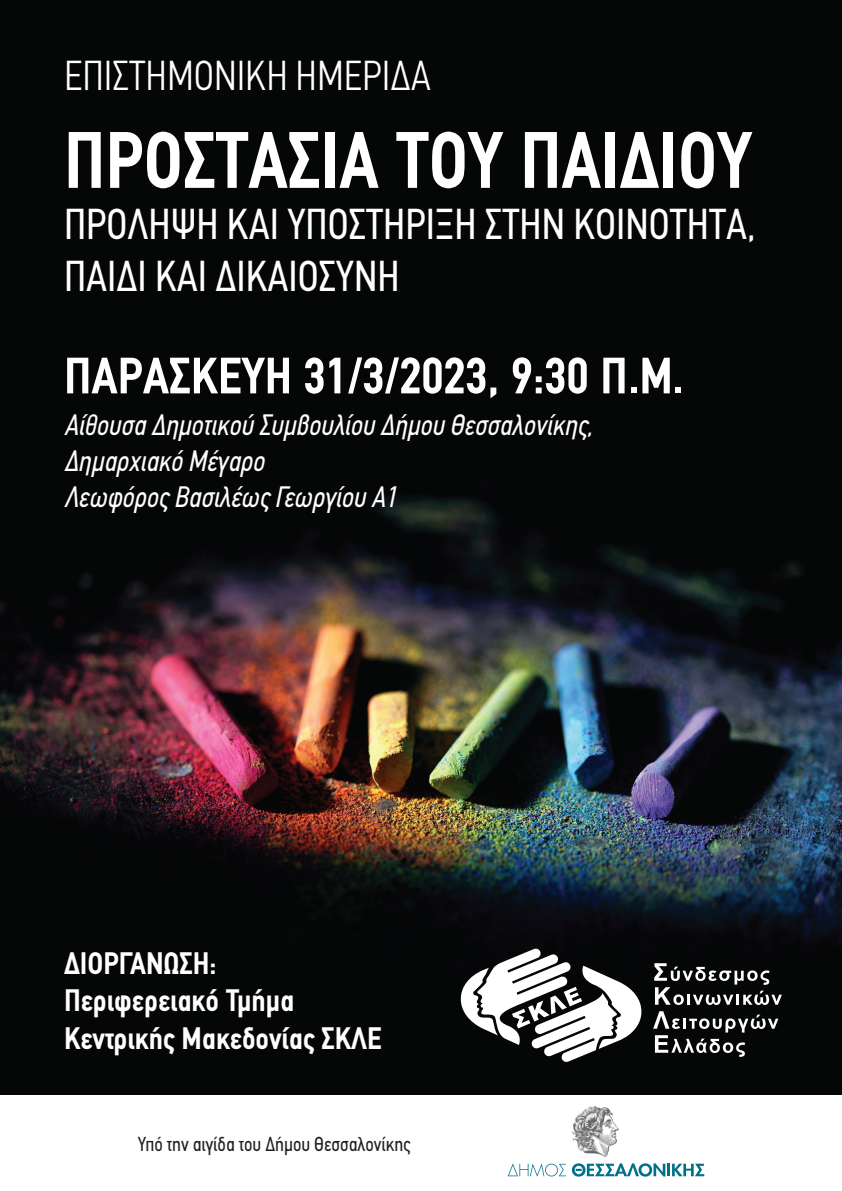
<style>
.page{position:relative;width:842px;height:1191px;background:#050606}
.page>*{position:absolute;margin:0;border:0;box-sizing:border-box;transform-origin:0 0}
.t1{font:700 80.2px "PF Din Text Condensed";color:#fff;scale:.96 1}
.t2{font:700 51.2px "PF Din Text Condensed";color:#fff}
.t3{font:43.4px/52.2px "PF Din Text Condensed";color:#fff;scale:.96 1}
.t4{font:300 condensed 42px "PF Din Text";color:#fff;scale:.96 1}
.t5{font:700 31.2px/37.4px "PF Din Text Condensed";color:#fff}
.t6{font:italic 29.8px/35.6px "PF Din Text Condensed";color:#fff;scale:.96 1}
.t7{font:20.4px "PF Din Text Condensed";color:#231f20;scale:.96 1}
</style>
<div class="page">
<img style="left:0;top:497px;width:842px;height:444px">
<svg style="left:460px;top:948px;width:322px;height:114px"></svg>
<div style="left:0;top:1095px;width:842px;height:96px;background:#fff"></div>
<svg style="left:508px;top:1163px;width:58px;height:13px"></svg>
<svg style="left:572px;top:1163px;width:132px;height:13px"></svg>
<img style="left:572px;top:1106px;width:47px;height:51px">
<p class="t4" style="left:64px;top:51px;width:384px">ΕΠΙΣΤΗΜΟΝΙΚΗ ΗΜΕΡΙ∆Α</p>
<p class="t1" style="left:64px;top:113px;width:718px">ΠΡΟΣΤΑΣΙΑ ΤΟΥ ΠΑΙ∆ΙΟΥ</p>
<p class="t3" style="left:64px;top:198px;width:722px">ΠΡΟΛΗΨΗ ΚΑΙ ΥΠΟΣΤΗΡΙΞΗ ΣΤΗΝ ΚΟΙΝΟΤΗΤΑ,<br>ΠΑΙ∆Ι ΚΑΙ ∆ΙΚΑΙΟΣΥΝΗ</p>
<p class="t2" style="left:64px;top:346px;width:622px">ΠΑΡΑΣΚΕΥΗ 31/3/2023, 9:30 Π.Μ.</p>
<p class="t6" style="left:64px;top:407px;width:552px">Αίθουσα ∆ηµοτικού Συµβουλίου ∆ήµου Θεσσαλονίκης, ∆ηµαρχιακό Μέγαρο<br>Λεωφόρος Βασιλέως Γεωργίου Α1</p>
<p class="t5" style="left:64px;top:944px;width:319px">∆ΙΟΡΓΑΝΩΣΗ:<br>Περιφερειακό Τµήµα<br>Κεντρικής Μακεδονίας ΣΚΛΕ</p>
<p class="t7" style="left:138px;top:1132px;width:285px">Υπό την αιγίδα του ∆ήµου Θεσσαλονίκης</p>
</div>
